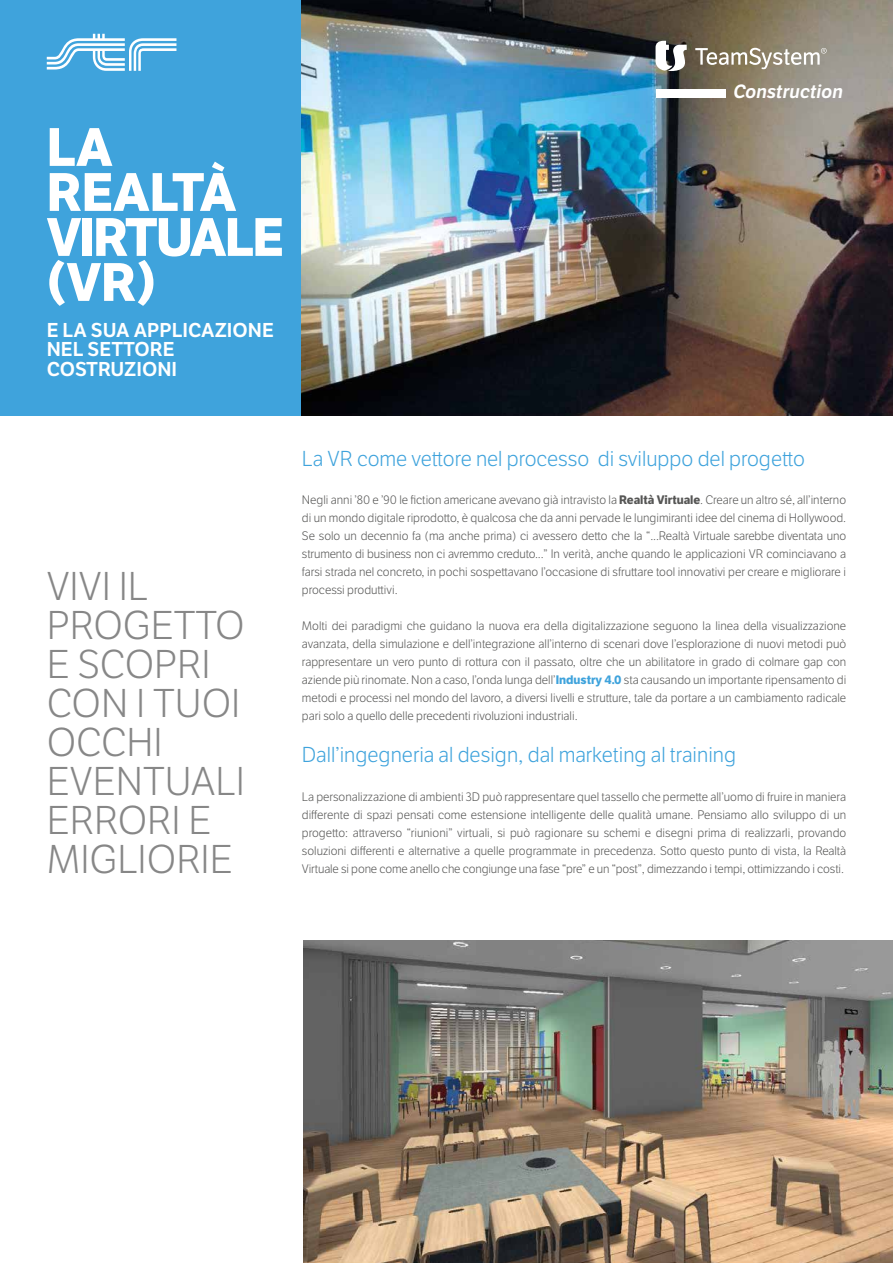
<style>
.page{position:relative;width:893px;height:1263px;background:#fff}
.page>*{position:absolute;margin:0;border:0;box-sizing:border-box;transform-origin:0 0}
.t1{font:700 52.5px/44.7px "LFT Etica";letter-spacing:-.03em;color:#fff}
.t2{font:300 39px/39px "LFT Etica";color:#878787}
.t3{font:300 21px "LFT Etica";color:#3fa3dc}
.t4{font:600 19.5px/19.5px "LFT Etica";color:#fff}
.t5{font:italic 600 18.6px "LFT Etica";color:#fff}
.t6{font:300 12px/18px "LFT Etica";color:#575756;text-align:justify}
.s1{font-weight:700}
.s2{font-weight:700;color:#3fa3dc}
</style>
<div class="page">
<div style="left:0;top:0;width:302px;height:416px;background:#3fa3dc"></div>
<img style="left:302px;top:0;width:591px;height:416px">
<img style="left:304px;top:940px;width:589px;height:323px">
<svg style="left:47px;top:34px;width:129px;height:37px"></svg>
<div style="left:656px;top:89px;width:70px;height:9px;background:#fff"></div>
<svg style="left:695px;top:48px;width:132px;height:21px"></svg>
<svg style="left:655px;top:41px;width:32px;height:30px"></svg>
<h1 class="t1" style="left:47px;top:126px;width:238px">LA<br>REALTÀ<br>VIRTUALE (VR)</h1>
<h3 class="t4" style="left:47px;top:321px;width:229px">E LA SUA APPLICAZIONE<br>NEL SETTORE<br>COSTRUZIONI</h3>
<h3 class="t5" style="left:733px;top:80px;width:111px">Construction</h3>
<h2 class="t2" style="left:47px;top:568px;width:200px">VIVI IL<br>PROGETTO<br>E SCOPRI<br>CON I TUOI<br>OCCHI<br>EVENTUALI<br>ERRORI E<br>MIGLIORIE</h2>
<h3 class="t3" style="left:302px;top:446px;width:505px">La VR come vettore nel processo di sviluppo del progetto</h3>
<p class="t6" style="left:302px;top:491px;width:546px">Negli anni ’80 e ’90 le fiction americane avevano già intravisto la <span class="s1">Realtà Virtuale</span>. Creare un altro sé, all’interno di un mondo digitale riprodotto, è qualcosa che da anni pervade le lungimiranti idee del cinema di Hollywood.<br>Se solo un decennio fa (ma anche prima) ci avessero detto che la “...Realtà Virtuale sarebbe diventata uno strumento di business non ci avremmo creduto...” In verità, anche quando le applicazioni VR cominciavano a farsi strada nel concreto, in pochi sospettavano l’occasione di sfruttare tool innovativi per creare e migliorare i processi produttivi.</p>
<p class="t6" style="left:302px;top:617px;width:546px">Molti dei paradigmi che guidano la nuova era della digitalizzazione seguono la linea della visualizzazione avanzata, della simulazione e dell’integrazione all’interno di scenari dove l’esplorazione di nuovi metodi può rappresentare un vero punto di rottura con il passato, oltre che un abilitatore in grado di colmare gap con aziende più rinomate. Non a caso, l’onda lunga dell’<span class="s2">Industry 4.0</span> sta causando un importante ripensamento di metodi e processi nel mondo del lavoro, a diversi livelli e strutture, tale da portare a un cambiamento radicale pari solo a quello delle precedenti rivoluzioni industriali.</p>
<h3 class="t3" style="left:302px;top:743px;width:436px">Dall’ingegneria al design, dal marketing al training</h3>
<p class="t6" style="left:302px;top:788px;width:546px">La personalizzazione di ambienti 3D può rappresentare quel tassello che permette all’uomo di fruire in maniera differente di spazi pensati come estensione intelligente delle qualità umane. Pensiamo allo sviluppo di un progetto: attraverso “riunioni” virtuali, si può ragionare su schemi e disegni prima di realizzarli, provando soluzioni differenti e alternative a quelle programmate in precedenza. Sotto questo punto di vista, la Realtà Virtuale si pone come anello che congiunge una fase “pre” e un “post”, dimezzando i tempi, ottimizzando i costi.</p>
</div>
